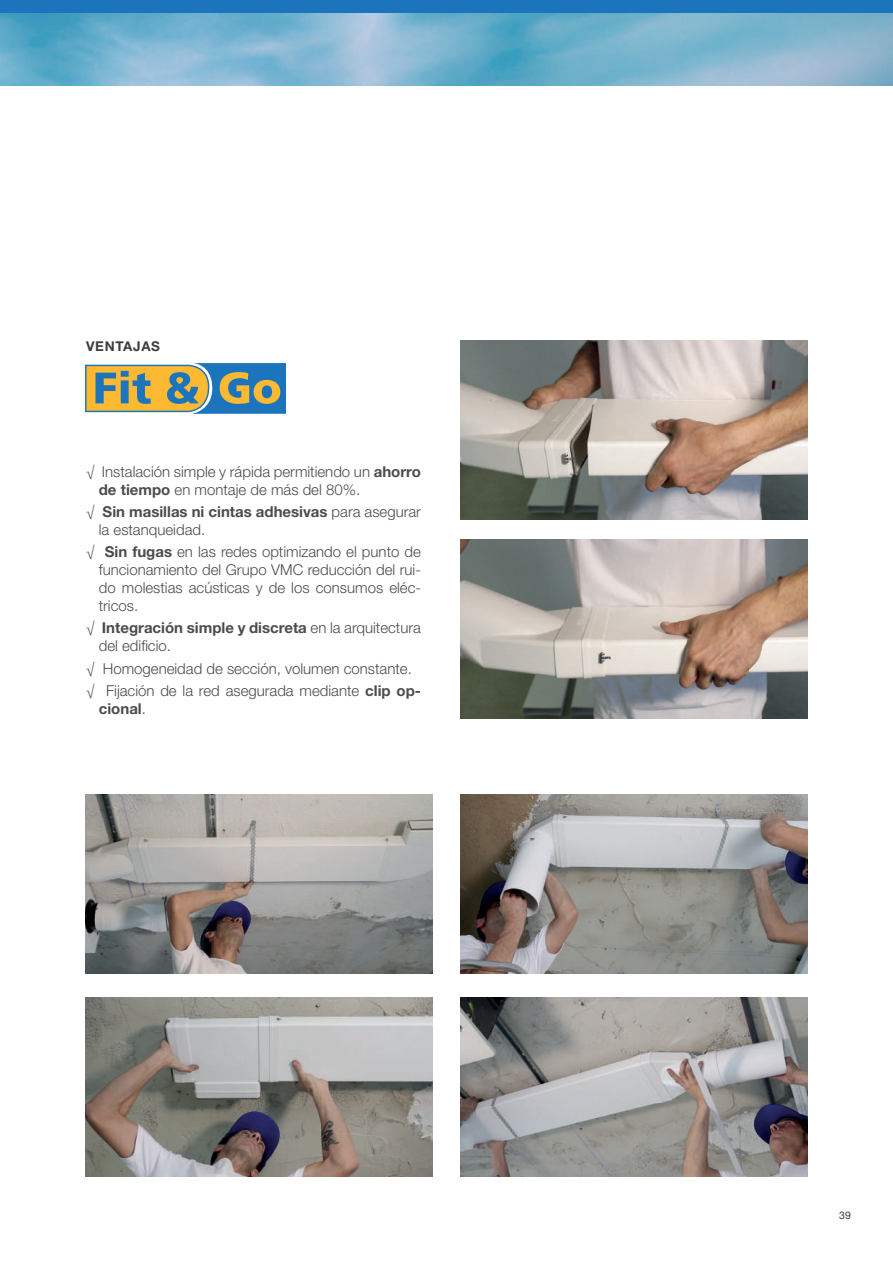
<style>
.page{position:relative;width:893px;height:1263px;background:#fff}
.page>*{position:absolute;margin:0;border:0;box-sizing:border-box;transform-origin:0 0}
.t1{font:300 15px/18px "Helvetica Neue LT Std";color:#4b4c4d}
.t2{font:700 15px "Helvetica Neue LT Std";color:#4b4c4d}
.t3{font:700 13.5px "Helvetica Neue LT Std";letter-spacing:.05em;color:#3e3e3f}
.t4{font:10.5px "Helvetica Neue LT Std";color:#3e3e3f}
.s1{font-weight:700}
.s2{font-weight:300}
</style>
<div class="page">
<img style="left:0;top:13px;width:893px;height:72px">
<img style="left:85px;top:795px;width:348px;height:178px">
<img style="left:460px;top:795px;width:348px;height:178px">
<img style="left:85px;top:998px;width:348px;height:178px">
<img style="left:460px;top:998px;width:348px;height:178px">
<img style="left:460px;top:340px;width:348px;height:179px">
<img style="left:460px;top:540px;width:348px;height:178px">
<svg style="left:85px;top:363px;width:201px;height:51px;background:#8f9b80"></svg>
<div style="left:0;top:0;width:893px;height:13px;background:#1c75bc"></div>
<p class="t3" style="left:86px;top:337px;width:75px">VENTAJAS</p>
<p class="t1" style="left:99px;top:462px;width:324px;text-indent:-13px">√ Instalación simple y rápida permitiendo un <span class="s1">ahorro de tiempo</span> en montaje de más del 80%.</p>
<p class="t1" style="left:99px;top:502px;width:324px;text-indent:-13px">√ <span class="s1">Sin masillas ni cintas adhesivas</span> para asegurar la estanqueidad.</p>
<p class="t1" style="left:99px;top:542px;width:324px;text-align:justify;text-indent:-13px">√ <span class="s1">Sin fugas</span> en las redes optimizando el punto de funcionamiento del Grupo VMC reducción del rui&shy;do molestias acústicas y de los consumos eléc&shy;tricos.</p>
<p class="t1" style="left:99px;top:619px;width:324px;text-indent:-13px">√ <span class="s1">Integración simple y discreta</span> en la arquitectura del edificio.</p>
<p class="t1" style="left:86px;top:657px;width:336px;line-height:22.2px">√ Homogeneidad de sección, volumen constante. √ Fijación de la red asegurada mediante <span class="s1">clip op-</span></p>
<p class="t2" style="left:99px;top:699px;width:49px">cional<span class="s2">.</span></p>
<p class="t4" style="left:839px;top:1208px;width:13px">39</p>
</div>
